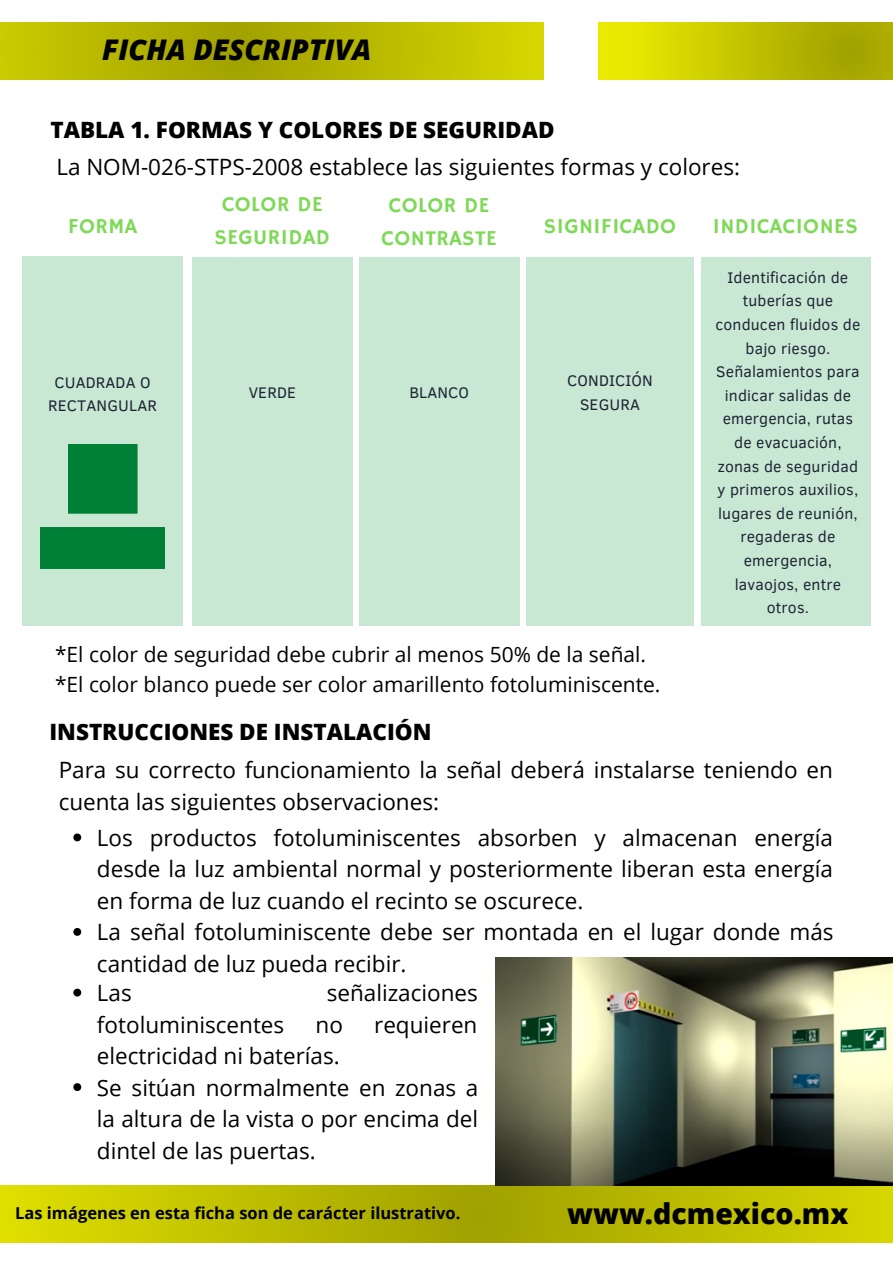
<style>
.page{position:relative;width:893px;height:1264px;background:#fff}
.page>*{position:absolute;margin:0;border:0;box-sizing:border-box;transform-origin:0 0}
.t1{font:italic 800 28.5px "Open Sans";color:#000}
.t2{font:800 28.5px "Open Sans";color:#000}
.t3{font:22.5px/31.5px "Open Sans";color:#000}
.t4{font:800 22.5px "Open Sans";color:#000}
.t5{font:21.15px/32.5px "Hammersmith One";letter-spacing:.025em;color:#7ed957;text-align:center}
.t6{font:21px/29.2px "Open Sans";color:#000}
.t7{font:700 16.5px "Open Sans";color:#000}
.t8{font:15.75px/23.5px "Clear Sans";letter-spacing:.01em;color:#1e2536;text-align:center}
</style>
<div class="page">
<img style="left:0;top:1185px;width:892px;height:57px">
<img style="left:0;top:22px;width:543px;height:57px">
<img style="left:598px;top:22px;width:294px;height:58px">
<div style="left:192px;top:257px;width:160px;height:369px;background:#c8e8d3"></div>
<div style="left:359px;top:257px;width:160px;height:369px;background:#c8e8d3"></div>
<div style="left:526px;top:257px;width:167px;height:369px;background:#c8e8d3"></div>
<div style="left:701px;top:257px;width:169px;height:369px;background:#c8e8d3"></div>
<div style="left:22px;top:256px;width:161px;height:370px;background:#c8e8d3"></div>
<div style="left:68px;top:444px;width:69px;height:69px;background:#008037"></div>
<div style="left:40px;top:527px;width:125px;height:42px;background:#008037"></div>
<img style="left:495px;top:957px;width:397px;height:228px">
<svg style="left:73px;top:833px;width:8px;height:8px"></svg>
<svg style="left:73px;top:928px;width:8px;height:7px"></svg>
<svg style="left:73px;top:988px;width:8px;height:8px"></svg>
<svg style="left:73px;top:1083px;width:8px;height:8px"></svg>
<p class="t1" style="left:102px;top:30px;width:271px">FICHA DESCRIPTIVA</p>
<p class="t4" style="left:50px;top:114px;width:505px">TABLA 1. FORMAS Y COLORES DE SEGURIDAD</p>
<p class="t3" style="left:56px;top:150px;width:685px">La NOM-026-STPS-2008 establece las siguientes formas y colores:</p>
<p class="t5" style="left:68px;top:210px;width:71px">FORMA</p>
<p class="t8" style="left:48px;top:369px;width:110px">CUADRADA O<br>RECTANGULAR</p>
<p class="t5" style="left:215px;top:189px;width:117px">COLOR DE<br>SEGURIDAD</p>
<p class="t5" style="left:381px;top:190px;width:117px">COLOR DE<br>CONTRASTE</p>
<p class="t8" style="left:249px;top:380px;width:49px">VERDE</p>
<p class="t8" style="left:409px;top:380px;width:61px">BLANCO</p>
<p class="t5" style="left:544px;top:210px;width:134px">SIGNIFICADO</p>
<p class="t5" style="left:712px;top:210px;width:146px">INDICACIONES</p>
<p class="t8" style="left:567px;top:368px;width:87px">CONDICIÓN<br>SEGURA</p>
<p class="t8" style="left:715px;top:264px;width:146px">Identificación de tuberías que conducen fluidos de bajo riesgo.<br>Señalamientos para indicar salidas de emergencia, rutas de evacuación, zonas de seguridad y primeros auxilios, lugares de reunión, regaderas de emergencia, lavaojos, entre otros.</p>
<p class="t6" style="left:55px;top:639px;width:607px">*El color de seguridad debe cubrir al menos 50% de la señal. *El color blanco puede ser color amarillento fotoluminiscente.</p>
<p class="t4" style="left:49px;top:716px;width:383px">INSTRUCCIONES DE INSTALACIÓN</p>
<p class="t3" style="left:59px;top:754px;width:775px">Para su correcto funcionamiento la señal deberá instalarse teniendo en cuenta las siguientes observaciones:</p>
<p class="t3" style="left:97px;top:821px;width:738px">Los productos fotoluminiscentes absorben y almacenan energía desde la luz ambiental normal y posteriormente liberan esta energía en forma de luz cuando el recinto se oscurece.<br>La señal fotoluminiscente debe ser montada en el lugar donde más cantidad de luz pueda recibir.</p>
<p class="t3" style="left:97px;top:976px;width:36px">Las</p>
<p class="t3" style="left:327px;top:976px;width:153px">señalizaciones</p>
<p class="t3" style="left:97px;top:1008px;width:189px">fotoluminiscentes</p>
<p class="t3" style="left:315px;top:1008px;width:29px">no</p>
<p class="t3" style="left:374px;top:1008px;width:105px">requieren</p>
<p class="t3" style="left:97px;top:1039px;width:383px">electricidad ni baterías.<br>Se sitúan normalmente en zonas a la altura de la vista o por encima del dintel de las puertas.</p>
<p class="t7" style="left:15px;top:1200px;width:447px">Las imágenes en esta ficha son de carácter ilustrativo.</p>
<p class="t2" style="left:567px;top:1193px;width:282px">www.dcmexico.mx</p>
</div>
